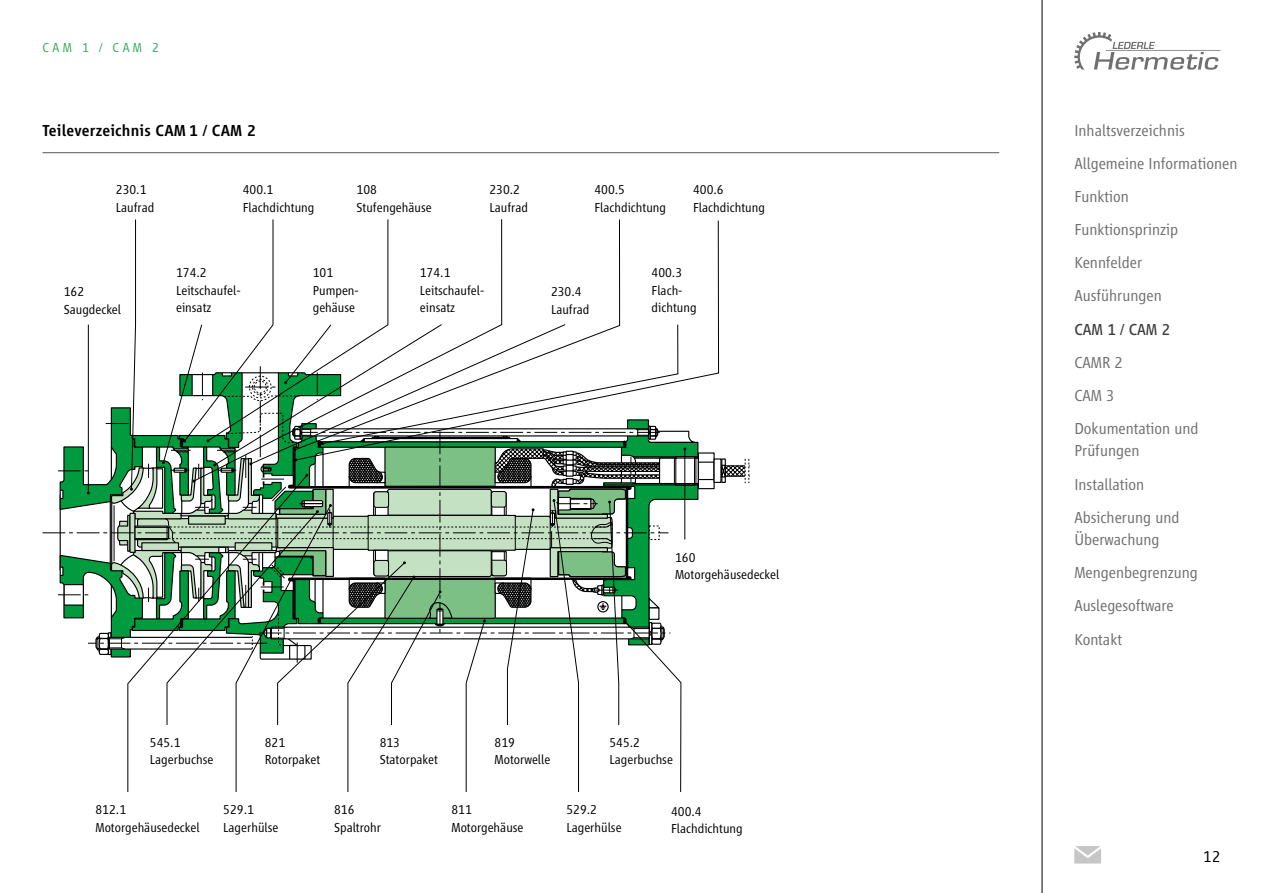
<style>
.page{position:relative;width:1263px;height:893px;background:#fff}
.page>*{position:absolute;margin:0;border:0;box-sizing:border-box;transform-origin:0 0}
.t1{font:300 16.5px/33.2px "Vialog LT Pro";color:#706f6f}
.t2{font:500 16.5px "Vialog LT Pro";letter-spacing:.01em;color:#000}
.t3{font:16.5px "Vialog LT Pro";color:#3c3c3b}
.t4{font:300 16.5px "Vialog LT Pro";color:#000}
.t5{font:300 13.5px/17.2px "Vialog LT Pro";color:#000}
.t6{font:300 13.5px "Vialog LT Pro";letter-spacing:.25em;color:#30ab5c}
</style>
<div class="page">
<hr style="left:43px;top:152px;width:956px;height:1px;background:#575756">
<svg style="left:1074px;top:32px;width:146px;height:38px"></svg>
<div style="left:713px;top:458px;width:8px;height:25px;border:1px solid #000"></div>
<svg style="left:723px;top:459px;width:26px;height:24px"></svg>
<div style="left:721px;top:458px;width:5px;height:25px;border:1px solid #000"></div>
<svg style="left:43px;top:219px;width:669px;height:573px"></svg>
<svg style="left:1074px;top:846px;width:27px;height:17px"></svg>
<hr style="left:1042px;top:0;width:1px;height:893px;background:#000">
<p class="t6" style="left:43px;top:40px;width:118px">CAM 1 / CAM 2</p>
<p class="t2" style="left:43px;top:121px;width:215px">Teileverzeichnis CAM 1 / CAM 2</p>
<p class="t5" style="left:116px;top:181px;width:40px">230.1<br>Laufrad</p>
<p class="t5" style="left:243px;top:181px;width:73px">400.1<br>Flachdichtung</p>
<p class="t5" style="left:356px;top:181px;width:77px">108<br>Stufengehäuse</p>
<p class="t5" style="left:489px;top:181px;width:40px">230.2<br>Laufrad</p>
<p class="t5" style="left:594px;top:181px;width:73px">400.5<br>Flachdichtung</p>
<p class="t5" style="left:693px;top:181px;width:73px">400.6<br>Flachdichtung</p>
<p class="t5" style="left:64px;top:283px;width:59px">162<br>Saugdeckel</p>
<p class="t5" style="left:176px;top:264px;width:66px">174.2<br>Leitschaufel&shy;einsatz</p>
<p class="t5" style="left:313px;top:264px;width:48px">101<br>Pumpen&shy;gehäuse</p>
<p class="t5" style="left:420px;top:264px;width:66px">174.1<br>Leitschaufel&shy;einsatz</p>
<p class="t5" style="left:551px;top:283px;width:40px">230.4<br>Laufrad</p>
<p class="t5" style="left:651px;top:264px;width:46px">400.3<br>Flach&shy;dichtung</p>
<p class="t5" style="left:675px;top:549px;width:106px">160<br>Motorgehäusedeckel</p>
<p class="t5" style="left:150px;top:734px;width:65px">545.1<br>Lagerbuchse</p>
<p class="t5" style="left:265px;top:734px;width:57px">821<br>Rotorpaket</p>
<p class="t5" style="left:380px;top:734px;width:60px">813<br>Statorpaket</p>
<p class="t5" style="left:495px;top:734px;width:57px">819<br>Motorwelle</p>
<p class="t5" style="left:609px;top:734px;width:65px">545.2<br>Lagerbuchse</p>
<p class="t5" style="left:223px;top:801px;width:57px">529.1<br>Lagerhülse</p>
<p class="t5" style="left:334px;top:801px;width:49px">816<br>Spaltrohr</p>
<p class="t5" style="left:451px;top:801px;width:73px">811<br>Motorgehäuse</p>
<p class="t5" style="left:566px;top:801px;width:57px">529.2<br>Lagerhülse</p>
<p class="t5" style="left:96px;top:801px;width:106px">812.1<br>Motorgehäusedeckel</p>
<p class="t5" style="left:671px;top:803px;width:73px">400.4<br>Flachdichtung</p>
<p class="t1" style="left:1074px;top:114px;width:165px">Inhaltsverzeichnis<br>Allgemeine Informationen<br>Funktion<br>Funktionsprinzip<br>Kennfelder<br>Ausführungen</p>
<p class="t3" style="left:1074px;top:320px;width:97px">CAM 1 / CAM 2</p>
<p class="t1" style="left:1074px;top:346px;width:126px">CAMR 2<br>CAM 3<br>Dokumentation und</p>
<p class="t1" style="left:1074px;top:434px;width:107px">Prüfungen<br>Installation<br>Absicherung und</p>
<p class="t1" style="left:1074px;top:523px;width:125px">Überwachung<br>Mengenbegrenzung<br>Auslegesoftware<br>Kontakt</p>
<p class="t4" style="left:1203px;top:848px;width:19px">12</p>
</div>
